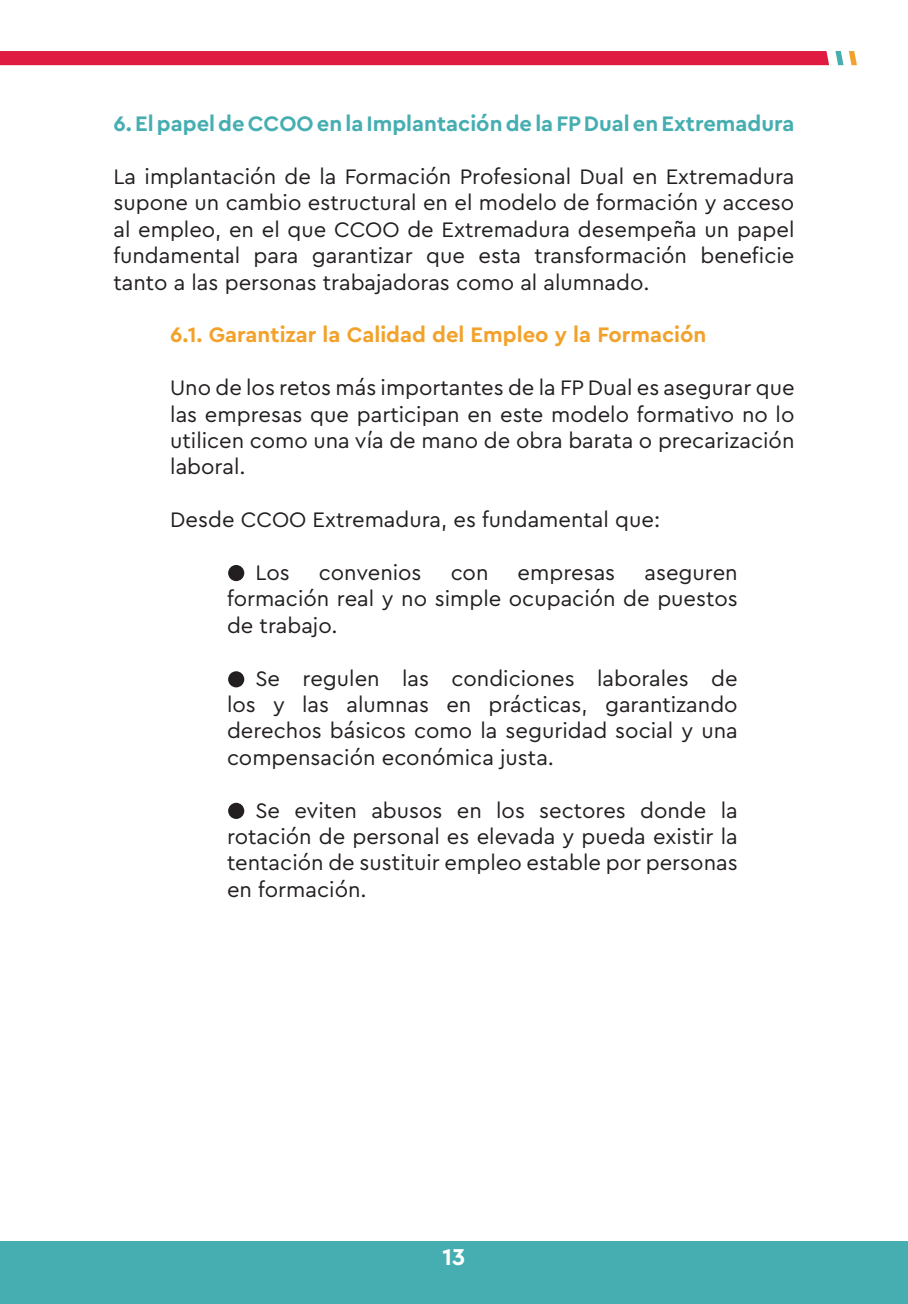
<style>
.page{position:relative;width:908px;height:1304px;background:#fff}
.page>*{position:absolute;margin:0;border:0;box-sizing:border-box;transform-origin:0 0}
.t1{font:700 24px "Cera Pro";color:#fff}
.t2{font:22px/26.4px "Cera Pro";color:#231f20;text-align:justify}
.t3{font:700 22px "Cera Pro";color:#46aeb1}
.t4{font:700 22px "Cera Pro";color:#f2a22b}
</style>
<div class="page">
<div style="left:0;top:1242px;width:907px;height:62px;background:#46aeb1"></div>
<div style="left:0;top:51px;width:828px;height:14px;background:#df1b41"></div>
<svg style="left:835px;top:51px;width:21px;height:14px"></svg>
<div style="left:228px;top:565px;width:16px;height:16px;background:#231f20;border-radius:50%"></div>
<div style="left:228px;top:671px;width:16px;height:16px;background:#231f20;border-radius:50%"></div>
<div style="left:228px;top:803px;width:16px;height:16px;background:#231f20;border-radius:50%"></div>
<p class="t3" style="left:113px;top:109px;width:682px">6. El papel de CCOO en la Implantación de la FP Dual en Extremadura</p>
<p class="t2" style="left:113px;top:162px;width:682px">La implantación de la Formación Profesional Dual en Extremadura supone un cambio estructural en el modelo de formación y acceso al empleo, en el que CCOO de Extremadura desempeña un papel fundamental para garantizar que esta transformación beneficie tanto a las personas trabajadoras como al alumnado.</p>
<p class="t4" style="left:170px;top:320px;width:537px">6.1. Garantizar la Calidad del Empleo y la Formación</p>
<p class="t2" style="left:170px;top:374px;width:625px">Uno de los retos más importantes de la FP Dual es asegurar que las empresas que participan en este modelo formativo no lo utilicen como una vía de mano de obra barata o precarización laboral.</p>
<p class="t2" style="left:170px;top:506px;width:491px">Desde CCOO Extremadura, es fundamental que:</p>
<p class="t2" style="left:255px;top:558px;width:36px">Los</p>
<p class="t2" style="left:319px;top:558px;width:104px">convenios</p>
<p class="t2" style="left:450px;top:558px;width:39px">con</p>
<p class="t2" style="left:517px;top:558px;width:99px">empresas</p>
<p class="t2" style="left:227px;top:558px;width:512px;text-indent:417px">aseguren formación real y no simple ocupación de puestos de trabajo.</p>
<p class="t2" style="left:227px;top:664px;width:512px;text-indent:28px">Se regulen las condiciones laborales de los y las alumnas en prácticas, garantizando derechos básicos como la seguridad social y una compensación económica justa.</p>
<p class="t2" style="left:227px;top:796px;width:512px;text-indent:28px">Se eviten abusos en los sectores donde la rotación de personal es elevada y pueda existir la tentación de sustituir empleo estable por personas en formación.</p>
<p class="t1" style="left:442px;top:1241px;width:24px">13</p>
</div>
